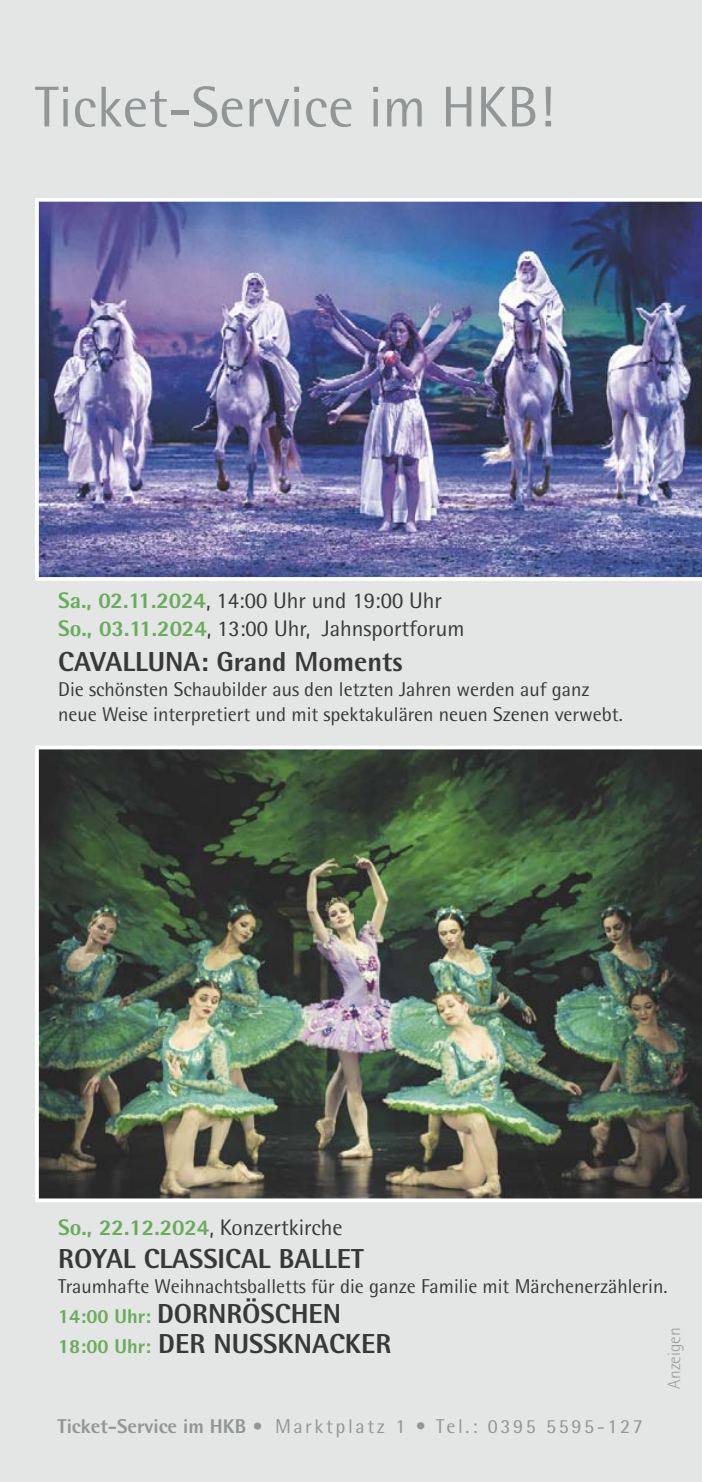
<style>
.page{position:relative;width:702px;height:1482px;background:#fff}
.page>*{position:absolute;margin:0;border:0;box-sizing:border-box;transform-origin:0 0}
.t1{font:57.5px "AT Rotis Semi Sans";color:#929697}
.t2{font:800 27.5px/30px "AT Rotis Semi Sans";color:#393839}
.t3{font:22.5px/27.5px "AT Rotis Semi Sans";color:#393839}
.t4{font:800 22.5px "AT Rotis Semi Sans";color:#69ac5b}
.t5{font:20px/25px "AT Rotis Semi Sans";color:#393839}
.t6{font:20px "AT Rotis Semi Sans";letter-spacing:.13em;color:#929697}
.t7{font:300 17.5px "AT Rotis Semi Sans";color:#9c9c9c}
.s1{font-weight:800;color:#69ac5b}
.s2{font-weight:400;color:#393839}
.s3{font-size:20px;color:#69ac5b}
.s4{font-weight:800}
</style>
<div class="page">
<div style="left:0;top:0;width:701px;height:1481px;background:#e4e5e5"></div>
<img style="left:35px;top:198px;width:666px;height:383px">
<img style="left:35px;top:746px;width:666px;height:456px">
<hr style="left:0;top:0;width:701px;height:1px;background:#fff">
<h1 class="t1" style="left:35px;top:87px;width:520px">Ticket-Service im HKB!</h1>
<p class="t3" style="left:58px;top:589px;width:408px"><span class="s1">Sa., 02.11.2024</span>, 14:00 Uhr und 19:00 Uhr<br><span class="s1">So., 03.11.2024</span>, 13:00 Uhr, Jahnsportforum</p>
<h2 class="t2" style="left:58px;top:649px;width:346px">CAVALLUNA: Grand Moments</h2>
<p class="t5" style="left:58px;top:678px;width:566px">Die schönsten Schaubilder aus den letzten Jahren werden auf ganz neue Weise interpretiert und mit spektakulären neuen Szenen verwebt.</p>
<p class="t4" style="left:58px;top:1219px;width:286px">So., 22.12.2024<span class="s2">, Konzertkirche</span></p>
<h2 class="t2" style="left:58px;top:1246px;width:307px">ROYAL CLASSICAL BALLET</h2>
<p class="t5" style="left:58px;top:1275px;width:610px">Traumhafte Weihnachtsballetts für die ganze Familie mit Märchenerzählerin.</p>
<h2 class="t2" style="left:58px;top:1301px;width:334px"><span class="s3">14:00 Uhr:</span> DORNRÖSCHEN<br><span class="s3">18:00 Uhr:</span> DER NUSSKNACKER</h2>
<p class="t7" style="left:667px;top:1388px;width:63px;rotate:-90deg">Anzeigen</p>
<p class="t6" style="left:57px;top:1419px;width:586px"><span class="s4">Ticket-Service im HKB •</span> Marktplatz 1 • Tel.: 0395 5595-127</p>
</div>
